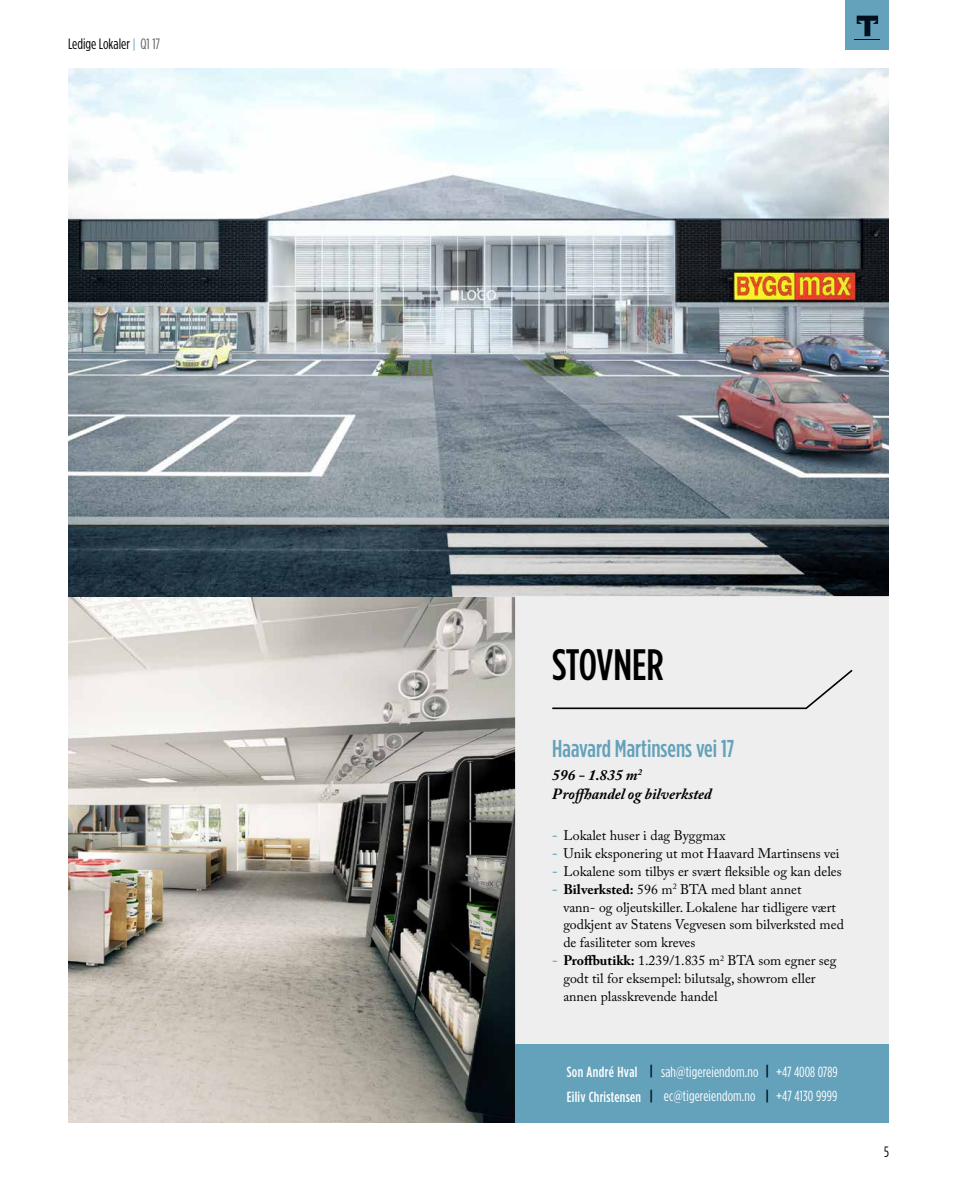
<style>
.page{position:relative;width:957px;height:1191px;background:#fff}
.page>*{position:absolute;margin:0;border:0;box-sizing:border-box;transform-origin:0 0}
.t1{font:500 condensed 43.95px "Gotham HTF";letter-spacing:-.01em;color:#000}
.t2{font:500 condensed 24.45px "Gotham HTF";color:#64a1bb}
.t3{font:italic 700 15.45px/18.6px "Adobe Caslon Pro";color:#000}
.t4{font:condensed 15px "Gotham HTF";color:#000}
.t5{font:condensed 14.7px/24.9px "Gotham HTF";letter-spacing:.01em;color:#fff}
.t6{font:13.8px/17.9px "Adobe Caslon Pro";color:#000}
.s1{font-family:"Nexa";font-weight:300;font-stretch:normal;color:#64a1bb}
.s2{color:#626467}
.s3{font-weight:700;color:#64a1bb}
.s4{font-weight:700}
.s5{font-weight:500}
.s6{font-weight:700;color:#00101e}
</style>
<div class="page">
<div style="left:846px;top:0;width:43px;height:49px;background:#64a1bb"></div>
<svg style="left:854px;top:16px;width:26px;height:24px"></svg>
<img style="left:68px;top:596px;width:447px;height:527px">
<img style="left:68px;top:68px;width:821px;height:528px">
<div style="left:515px;top:596px;width:374px;height:450px;background:#ededed"></div>
<div style="left:515px;top:1044px;width:374px;height:79px;background:#64a1bb"></div>
<svg style="left:552px;top:669px;width:301px;height:41px"></svg>
<p class="t4" style="left:68px;top:36px;width:94px">Ledige Lokaler <span class="s1">|</span> <span class="s2">Q1 17</span></p>
<h1 class="t1" style="left:552px;top:640px;width:113px">STOVNER</h1>
<h2 class="t2" style="left:552px;top:735px;width:184px">Haavard Martinsens vei 17</h2>
<p class="t3" style="left:552px;top:766px;width:161px">596 - 1.835 m<sup>2<br></sup>Proffhandel og bilverksted</p>
<p class="t6" style="left:552px;top:826px;width:175px"><span class="s3">-</span> Lokalet huser i dag Byggmax</p>
<p class="t6" style="left:552px;top:844px;width:289px"><span class="s3">-</span> Unik eksponering ut mot Haavard Martinsens vei</p>
<p class="t6" style="left:552px;top:862px;width:291px"><span class="s3">-</span> Lokalene som tilbys er svært fleksible og kan deles</p>
<p class="t6" style="left:563px;top:880px;width:282px;text-indent:-11px"><span class="s3">-</span> <span class="s4">Bilverksted:</span> 596 m<sup>2</sup> BTA med blant annet<br>vann- og oljeutskiller. Lokalene har tidligere vært godkjent av Statens Vegvesen som bilverksted med de fasiliteter som kreves</p>
<p class="t6" style="left:563px;top:951px;width:275px;text-indent:-11px"><span class="s3">-</span> <span class="s4">Proffbutikk:</span> 1.239/1.835 m<sup>2</sup> BTA som egner seg godt til for eksempel: bilutsalg, showrom eller annen plass krevende handel</p>
<p class="t5" style="left:567px;top:1058px;width:272px"><span class="s5">Son André Hval</span> <span class="s6">|</span> sah@tigereiendom.no <span class="s6">|</span> +47 4008 0789<br><span class="s5">Eiliv Christensen</span> <span class="s6">|</span> ec@tigereiendom.no <span class="s6">|</span> +47 4130 9999</p>
<p class="t4" style="left:884px;top:1143px;width:6px">5</p>
</div>
